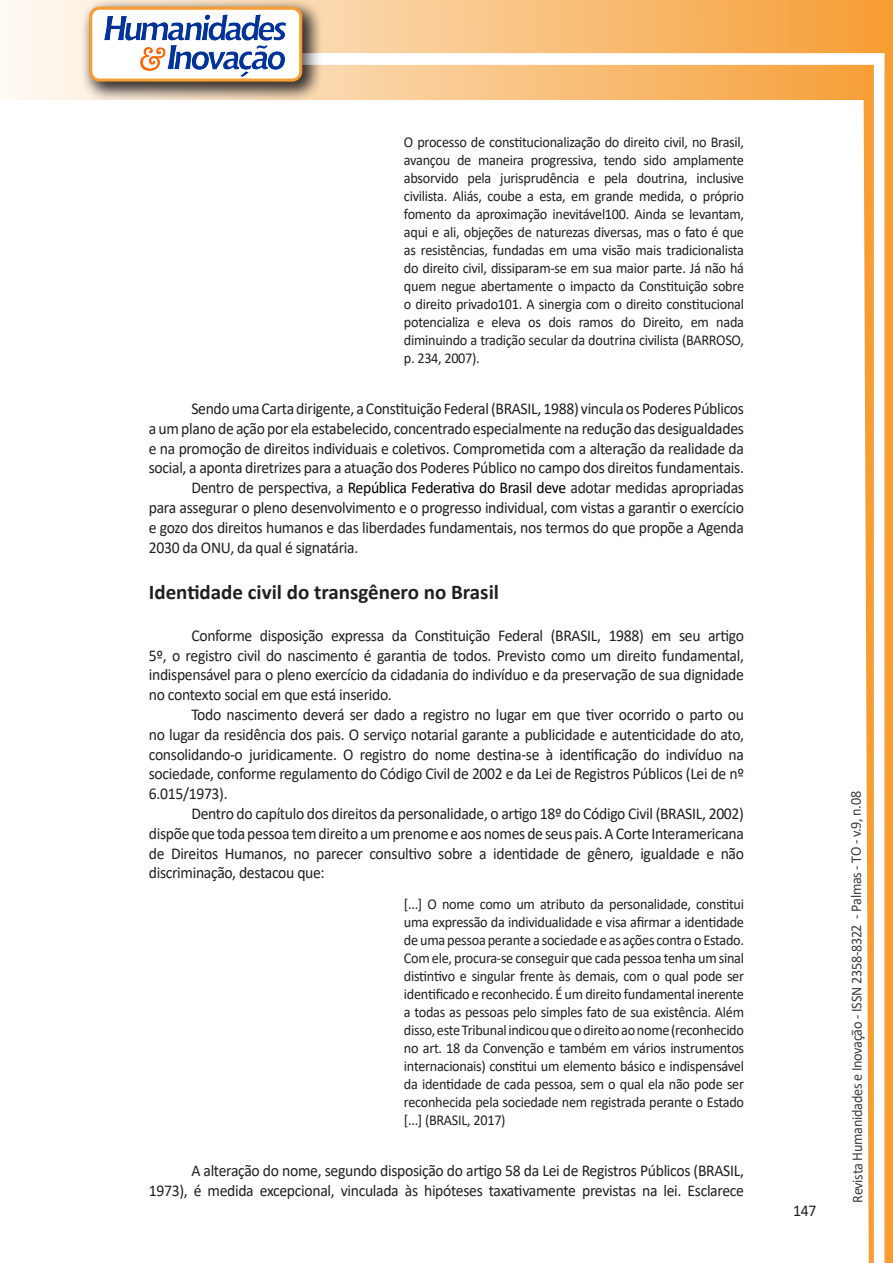
<style>
.page{position:relative;width:893px;height:1263px;background:#fff}
.page>*{position:absolute;margin:0;border:0;box-sizing:border-box;transform-origin:0 0}
.Titulo_2{font:700 21px "Calibri";color:#231f20}
.texto{font:16.5px/19.8px "Calibri";letter-spacing:-.02em;color:#231f20;text-align:justify;scale:.95 1}
.citacao{font:15px/18px "Calibri";letter-spacing:-.02em;color:#231f20;text-align:justify;scale:.95 1}
.t1{font:15px "Calibri";letter-spacing:-.025em;color:#3e3e3f;scale:.95 1}
.s1{color:#000}
</style>
<div class="page">
<svg style="left:5px;top:0;width:858px;height:100px;background:#f9c484"></svg>
<div style="left:302px;top:53px;width:582px;height:12px;background:#fff;border:2px solid #fff"></div>
<svg style="left:863px;top:0;width:30px;height:1263px"></svg>
<div style="left:81px;top:0;width:241px;height:102px;background:#231f20;opacity:.75"></div>
<div style="left:91px;top:8px;width:210px;height:72px;background:#fff;border-radius:9px"></div>
<img style="left:104px;top:14px;width:181px;height:62px">
<div style="left:89px;top:7px;width:213px;height:75px;border:3px solid #f69e34;border-radius:9px"></div>
<p class="citacao" style="left:404px;top:133px;width:360px">O processo de constitucionalização do direito civil, no Brasil, avançou de maneira progressiva, tendo sido amplamente absorvido pela jurisprudência e pela doutrina, inclusive civilista. Aliás, coube a esta, em grande medida, o próprio fomento da aproximação inevitável100. Ainda se levantam, aqui e ali, objeções de naturezas diversas, mas o fato é que as resistências, fundadas em uma visão mais tradicionalista do direito civil, dissiparam-se em sua maior parte. Já não há quem negue abertamente o impacto da Constituição sobre o direito privado101. A sinergia com o direito constitucional potencializa e eleva os dois ramos do Direito, em nada diminuindo a tradição secular da doutrina civilista (BARROSO, p. 234, 2007).</p>
<p class="texto" style="left:149px;top:398px;width:628px;text-indent:43px">Sendo uma Carta dirigente, a Constituição Federal (BRASIL, 1988) vincula os Poderes Públicos a um plano de ação por ela estabelecido, concentrado especialmente na redução das desigualdades e na promoção de direitos individuais e coletivos. Comprometida com a alteração da realidade da social, a aponta diretrizes para a atuação dos Poderes Público no campo dos direitos fundamentais.</p>
<p class="texto" style="left:149px;top:477px;width:628px;text-indent:43px">Dentro de perspectiva, a <span class="s1">República Federativa do Brasil deve</span> adotar medidas apropriadas para assegurar o pleno desenvolvimento e o progresso individual, com vistas a garantir o exercício e gozo dos direitos humanos e das liberdades fundamentais, nos termos do que propõe a Agenda 2030 da ONU, da qual é signatária.</p>
<p class="Titulo_2" style="left:149px;top:577px;width:352px">Identidade civil do transgênero no Brasil</p>
<p class="texto" style="left:149px;top:625px;width:628px;text-indent:43px">Conforme disposição expressa da Constituição Federal (BRASIL, 1988) em seu artigo 5º, o registro civil do nascimento é garantia de todos. Previsto como um direito fundamental, indispensável para o pleno exercício da cidadania do indivíduo e da preservação de sua dignidade no contexto social em que está inserido.</p>
<p class="texto" style="left:149px;top:704px;width:628px;text-indent:43px">Todo nascimento deverá ser dado a registro no lugar em que tiver ocorrido o parto ou no lugar da residência dos pais. O serviço notarial garante a publicidade e autenticidade do ato, consolidando-o juridicamente. O registro do nome destina-se à identificação do indivíduo na sociedade, conforme regulamento do Código Civil de 2002 e da Lei de Registros Públicos (Lei de nº 6.015/1973).</p>
<p class="texto" style="left:149px;top:803px;width:628px;text-indent:43px">Dentro do capítulo dos direitos da personalidade, o artigo 18º do Código Civil (BRASIL, 2002) dispõe que toda pessoa tem direito a um prenome e aos nomes de seus pais. A Corte Interamericana de Direitos Humanos, no parecer consultivo sobre a identidade de gênero, igualdade e não discriminação, destacou que:</p>
<p class="citacao" style="left:404px;top:895px;width:360px">[...] O nome como um atributo da personalidade, constitui uma expressão da individualidade e visa afirmar a identidade de uma pessoa perante a sociedade e as ações contra o Estado.<br>Com ele, procura-se conseguir que cada pessoa tenha um sinal distintivo e singular frente às demais, com o qual pode ser identificado e reconhecido. É um direito fundamental inerente a todas as pessoas pelo simples fato de sua existência. Além disso, este Tribunal indicou que o direito ao nome (reconhecido no art. 18 da Convenção e também em vários instrumentos internacionais) constitui um elemento básico e indispensável da identidade de cada pessoa, sem o qual ela não pode ser reconhecida pela sociedade nem registrada perante o Estado [...] (BRASIL, 2017)</p>
<p class="texto" style="left:149px;top:1160px;width:628px;text-align:right">A alteração do nome, segundo disposição do artigo 58 da Lei de Registros Públicos (BRASIL,<br>1973), é medida excepcional, vinculada às hipóteses taxativamente previstas na lei. Esclarece</p>
<p class="texto" style="left:793px;top:1200px;width:26px">147</p>
<p class="t1" style="left:846px;top:1203px;width:435px;rotate:-90deg">Revista Humanidades e Inovação - ISSN 2358-8322 - Palmas - TO - v.9, n.08</p>
</div>
